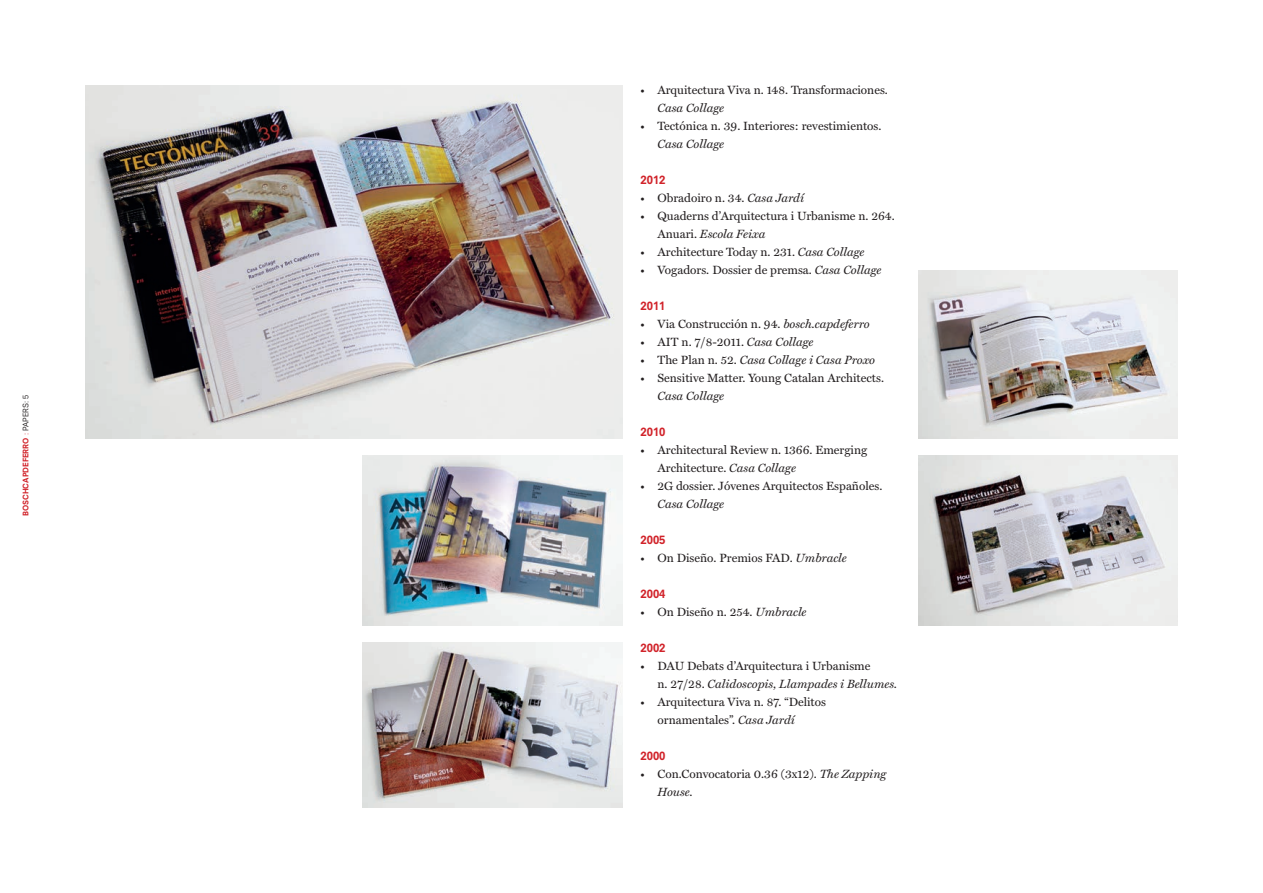
<style>
.page{position:relative;width:1263px;height:893px;background:#fff}
.page>*{position:absolute;margin:0;border:0;box-sizing:border-box;transform-origin:0 0}
.t1{font:12px/18px "Miller Text";color:#231f20}
.t2{font:italic 12px "Miller Text";color:#231f20}
.t3{font:800 11.25px "Neuzeit S";color:#d1232a}
.t4{font:800 7.5px "Neuzeit S";color:#d1232a}
.s1{font-weight:400}
.s2{font-weight:400;color:#231f20}
.s3{font-weight:700;font-size:9px}
.s4{font-style:italic}
.s5{font-weight:700;font-style:normal;font-size:9px}
.s6{font-style:normal}
</style>
<div class="page">
<img style="left:85px;top:85px;width:537px;height:354px">
<img style="left:363px;top:456px;width:259px;height:170px">
<img style="left:363px;top:643px;width:259px;height:165px">
<img style="left:918px;top:271px;width:260px;height:168px">
<img style="left:918px;top:456px;width:260px;height:170px">
<p class="t4" style="left:21px;top:516px;width:123px;rotate:-90deg">BOSCHCAPDEFERRO <span class="s1">:</span> <span class="s2">PAPERS: 5</span></p>
<p class="t1" style="left:657px;top:81px;width:232px;text-indent:-17px"><span class="s3">•</span> Arquitectura Viva n. 148. Transformaciones.<br><span class="s4">Casa Collage</span></p>
<p class="t1" style="left:657px;top:117px;width:225px;text-indent:-17px"><span class="s3">•</span> Tectónica n. 39. Interiores: revestimientos.<br><span class="s4">Casa Collage</span></p>
<p class="t3" style="left:640px;top:173px;width:27px">2012</p>
<p class="t1" style="left:640px;top:189px;width:165px"><span class="s3">•</span> Obradoiro n. 34. <span class="s4">Casa Jardí</span></p>
<p class="t1" style="left:657px;top:207px;width:239px;text-indent:-17px"><span class="s3">•</span> Quaderns d’Arquitectura i Urbanisme n. 264.<br>Anuari. <span class="s4">Escola Feixa</span></p>
<p class="t1" style="left:640px;top:243px;width:225px"><span class="s3">•</span> Architecture Today n. 231. <span class="s4">Casa Collage</span></p>
<p class="t1" style="left:640px;top:261px;width:242px"><span class="s3">•</span> Vogadors. Dossier de premsa. <span class="s4">Casa Collage</span></p>
<p class="t3" style="left:640px;top:299px;width:27px">2011</p>
<p class="t1" style="left:640px;top:315px;width:231px"><span class="s3">•</span> Via Construcción n. 94. <span class="s4">bosch.capdeferro</span></p>
<p class="t1" style="left:640px;top:333px;width:174px"><span class="s3">•</span> AIT n. 7/8-2011. <span class="s4">Casa Collage</span></p>
<p class="t2" style="left:640px;top:353px;width:236px"><span class="s5">•</span> <span class="s6">The Plan n. 52.</span> Casa Collage i Casa Proxo</p>
<p class="t1" style="left:657px;top:369px;width:228px;text-indent:-17px"><span class="s3">•</span> Sensitive Matter. Young Catalan Architects.<br><span class="s4">Casa Collage</span></p>
<p class="t3" style="left:640px;top:425px;width:27px">2010</p>
<p class="t1" style="left:657px;top:441px;width:211px;text-indent:-17px"><span class="s3">•</span> Architectural Review n. 1366. Emerging<br>Architecture. <span class="s4">Casa Collage</span></p>
<p class="t1" style="left:657px;top:477px;width:226px;text-indent:-17px"><span class="s3">•</span> 2G dossier. Jóvenes Arquitectos Españoles.<br><span class="s4">Casa Collage</span></p>
<p class="t3" style="left:640px;top:533px;width:27px">2005</p>
<p class="t1" style="left:640px;top:549px;width:208px"><span class="s3">•</span> On Diseño. Premios FAD. <span class="s4">Umbracle</span></p>
<p class="t3" style="left:640px;top:587px;width:27px">2004</p>
<p class="t1" style="left:640px;top:603px;width:167px"><span class="s3">•</span> On Diseño n. 254. <span class="s4">Umbracle</span></p>
<p class="t3" style="left:640px;top:641px;width:27px">2002</p>
<p class="t1" style="left:657px;top:657px;width:241px;text-indent:-17px"><span class="s3">•</span> DAU Debats d’Arquitectura i Urbanisme<br>n. 27/28. <span class="s4">Calidoscopis, Llampades i Bellumes.</span></p>
<p class="t1" style="left:657px;top:693px;width:170px;text-indent:-17px"><span class="s3">•</span> Arquitectura Viva n. 87. “Delitos ornamentales”. <span class="s4">Casa Jardí</span></p>
<p class="t3" style="left:640px;top:749px;width:27px">2000</p>
<p class="t1" style="left:657px;top:765px;width:230px;text-indent:-17px"><span class="s3">•</span> Con.Convocatoria 0.36 (3x12). <span class="s4">The Zapping<br>House.</span></p>
</div>
